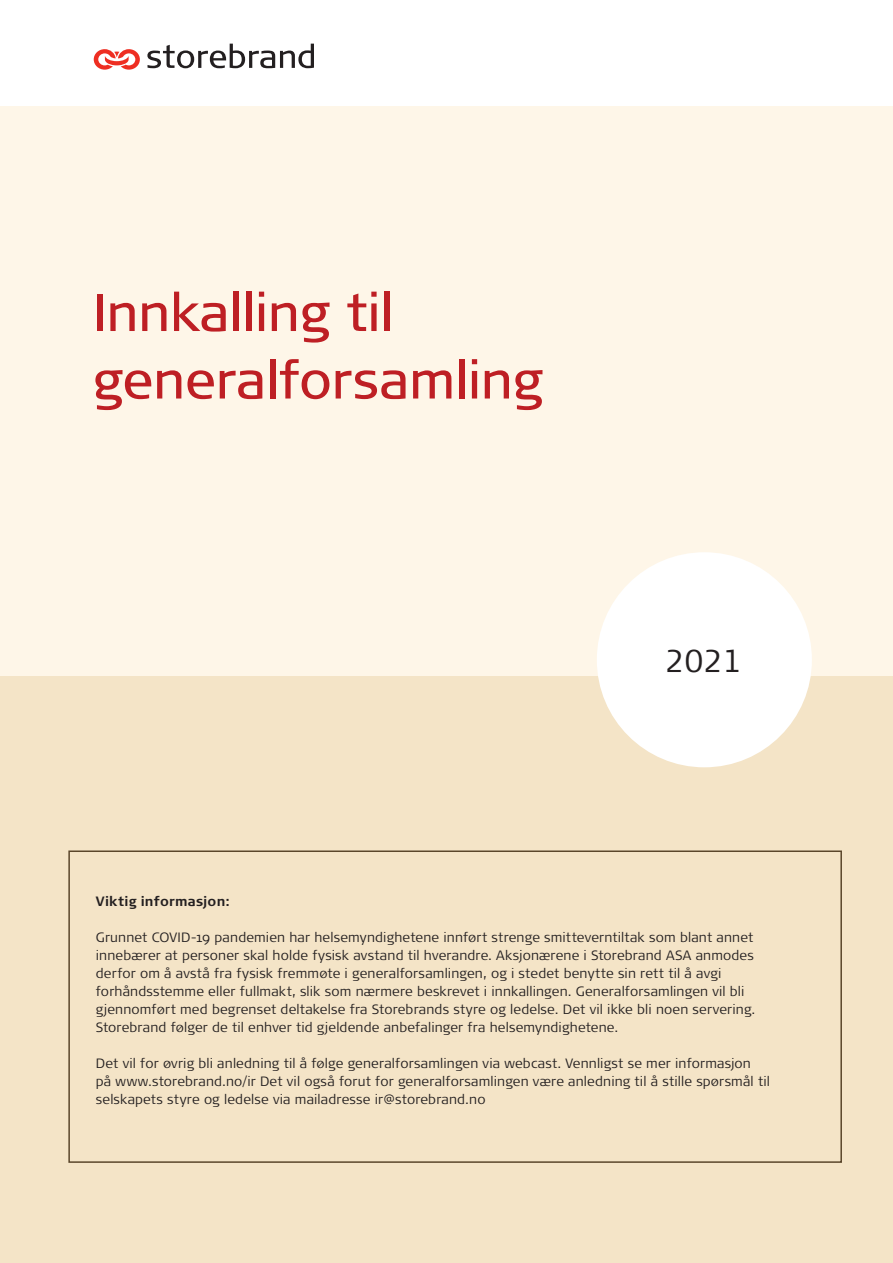
<style>
.page{position:relative;width:893px;height:1263px;background:#fff}
.page>*{position:absolute;margin:0;border:0;box-sizing:border-box;transform-origin:0 0}
.Hovedtittel_forside{font:52.5px/67.5px "Signa Column";letter-spacing:-.01em;color:#be1f24}
.t1{font:300 31.5px "Signa Column";color:#231f20}
.Hovdtittel_svart_40{font:300 13.5px/18px "Signa OT";letter-spacing:.01em;color:#231f20}
.Hovdtittel_svart_40-2{font:700 13.5px "Signa OT";letter-spacing:.015em;color:#231f20}
</style>
<div class="page">
<svg style="left:93px;top:49px;width:47px;height:21px"></svg>
<svg style="left:147px;top:44px;width:167px;height:24px"></svg>
<div style="left:0;top:676px;width:893px;height:587px;background:#f4e4c7"></div>
<div style="left:0;top:106px;width:893px;height:570px;background:#fef6e8"></div>
<div style="left:597px;top:552px;width:215px;height:215px;background:#fff;border-radius:50%"></div>
<div style="left:68px;top:850px;width:774px;height:313px;border:2px solid #5a462b"></div>
<p class="Hovedtittel_forside" style="left:92px;top:279px;width:452px">Innkalling til generalforsamling</p>
<p class="t1" style="left:665px;top:643px;width:78px">2021</p>
<p class="Hovdtittel_svart_40-2" style="left:96px;top:894px;width:135px">Viktig informasjon:</p>
<p class="Hovdtittel_svart_40" style="left:96px;top:929px;width:661px">Grunnet COVID-19 pandemien har helsemyndighetene innført strenge smitteverntiltak som blant annet innebærer at personer skal holde fysisk avstand til hverandre. Aksjonærene i Storebrand ASA anmodes derfor om å avstå fra fysisk fremmøte i generalforsamlingen, og i stedet benytte sin rett til å avgi forhåndsstemme eller fullmakt, slik som nærmere beskrevet i innkallingen. Generalforsamlingen vil bli gjennomført med begrenset deltakelse fra Storebrands styre og ledelse. Det vil ikke bli noen servering.<br>Storebrand følger de til enhver tid gjeldende anbefalinger fra helsemyndighetene.</p>
<p class="Hovdtittel_svart_40" style="left:96px;top:1055px;width:675px">Det vil for øvrig bli anledning til å følge generalforsamlingen via webcast. Vennligst se mer informasjon<br>på www.storebrand.no/ir Det vil også forut for generalforsamlingen være anledning til å stille spørsmål til selskapets styre og ledelse via mailadresse ir@storebrand.no</p>
</div>
